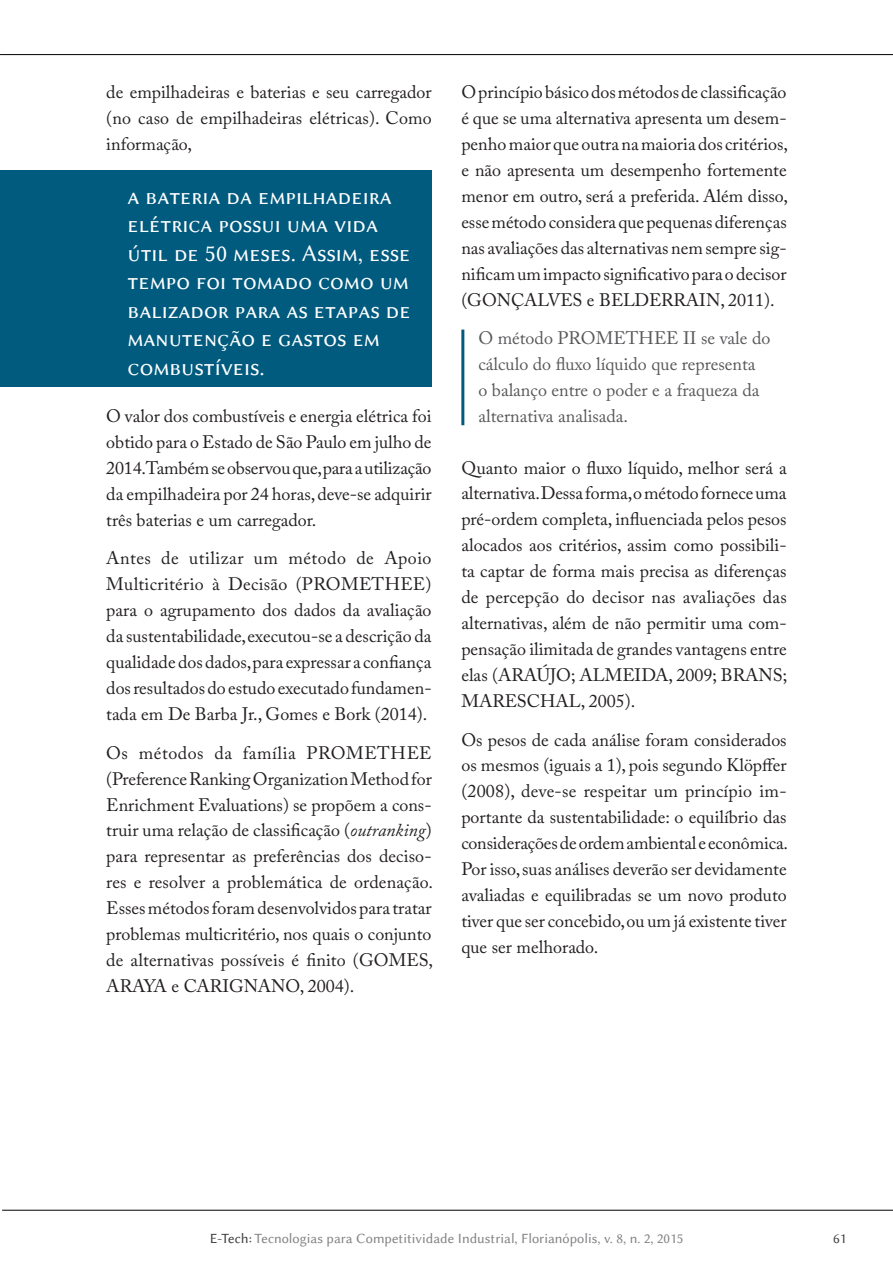
<style>
.page{position:relative;width:893px;height:1263px;background:#fff}
.page>*{position:absolute;margin:0;border:0;box-sizing:border-box;transform-origin:0 0}
.destaque_fundo_escur{font:24px/28.5px "Lin Biolinum Capitals";color:#fff}
.t1{font:18px/26px "Adobe Caslon Pro";color:#231f20;text-align:justify}
.destaque_linha_later{font:18px/26px "Adobe Caslon Pro";color:#57585a}
.t2{font:14.25px "Lin Biolinum";color:#808285}
.mestre2{font:14.25px "Lin Biolinum";color:#3e3e3f}
.s1{font-style:italic}
.s2{color:#3e3e3f}
</style>
<div class="page">
<hr style="left:2px;top:1210px;width:891px;height:1px;background:#000">
<hr style="left:0;top:54px;width:893px;height:1px;background:#000">
<div style="left:0;top:170px;width:432px;height:217px;background:#005b7f"></div>
<hr style="left:461px;top:330px;width:3px;height:95px;background:#005b7f">
<p class="t1" style="left:106px;top:79px;width:327px">de empilhadeiras e baterias e seu carregador (no caso de empilhadeiras elétricas). Como informação,</p>
<p class="destaque_fundo_escur" style="left:128px;top:182px;width:285px">a bateria da empilhadeira elétrica possui uma vida útil de 50 meses. Assim, esse tempo foi tomado como um balizador para as etapas de manutenção e gastos em combustíveis.</p>
<p class="t1" style="left:106px;top:403px;width:327px">O valor dos combustíveis e energia elétrica foi obtido para o Estado de São Paulo em julho de 2014. Também se observou que, para a utilização da empilhadeira por 24 horas, deve-se adquirir três baterias e um carregador.</p>
<p class="t1" style="left:106px;top:545px;width:327px">Antes de utilizar um método de Apoio Multicritério à Decisão (PROMETHEE) para o agrupamento dos dados da avaliação da sustentabilidade, executou-se a descrição da qualidade dos dados, para expressar a confiança dos resultados do estudo executado fundamen&shy;tada em De Barba Jr., Gomes e Bork (2014).</p>
<p class="t1" style="left:106px;top:739px;width:328px">Os métodos da família PROMETHEE (Preference Ranking Organization Method for Enrichment Evaluations) se propõem a cons&shy;truir uma relação de classificação (<span class="s1">outranking</span>) para representar as preferências dos deciso&shy;res e resolver a problemática de ordenação.<br>Esses métodos foram desenvolvidos para tratar problemas multicritério, nos quais o conjunto de alternativas possíveis é finito (GOMES, ARAYA e CARIGNANO, 2004).</p>
<p class="t1" style="left:461px;top:79px;width:328px">O princípio básico dos métodos de classificação é que se uma alternativa apresenta um desem&shy;penho maior que outra na maioria dos critérios, e não apresenta um desempenho fortemente menor em outro, será a preferida. Além disso, esse método considera que pequenas diferenças nas avaliações das alternativas nem sempre sig&shy;nificam um impacto significativo para o decisor (GONÇALVES e BELDERRAIN, 2011).</p>
<p class="destaque_linha_later" style="left:478px;top:325px;width:294px">O método PROMETHEE II se vale do cálculo do fluxo líquido que representa<br>o balanço entre o poder e a fraqueza da alternativa analisada.</p>
<p class="t1" style="left:461px;top:454px;width:327px">Quanto maior o fluxo líquido, melhor será a alternativa. Dessa forma, o método fornece uma pré-ordem completa, influenciada pelos pesos alocados aos critérios, assim como possibili&shy;ta captar de forma mais precisa as diferenças de percepção do decisor nas avaliações das alternativas, além de não permitir uma com&shy;pensação ilimitada de grandes vantagens entre elas (ARAÚJO; ALMEIDA, 2009; BRANS; MARESCHAL, 2005).</p>
<p class="t1" style="left:461px;top:726px;width:328px">Os pesos de cada análise foram considerados os mesmos (iguais a 1), pois segundo Klöpffer (2008), deve-se respeitar um princípio im&shy;portante da sustentabilidade: o equilíbrio das considerações de ordem ambiental e econômica.<br>Por isso, suas análises deverão ser devidamente avaliadas e equilibradas se um novo produto tiver que ser concebido, ou um já existente tiver que ser melhorado.</p>
<p class="t2" style="left:210px;top:1230px;width:475px"><span class="s2">E-Tech:</span> Tecnologias para Competitividade Industrial, Florianópolis, v. 8, n. 2, 2015</p>
<p class="mestre2" style="left:833px;top:1230px;width:15px">61</p>
</div>
